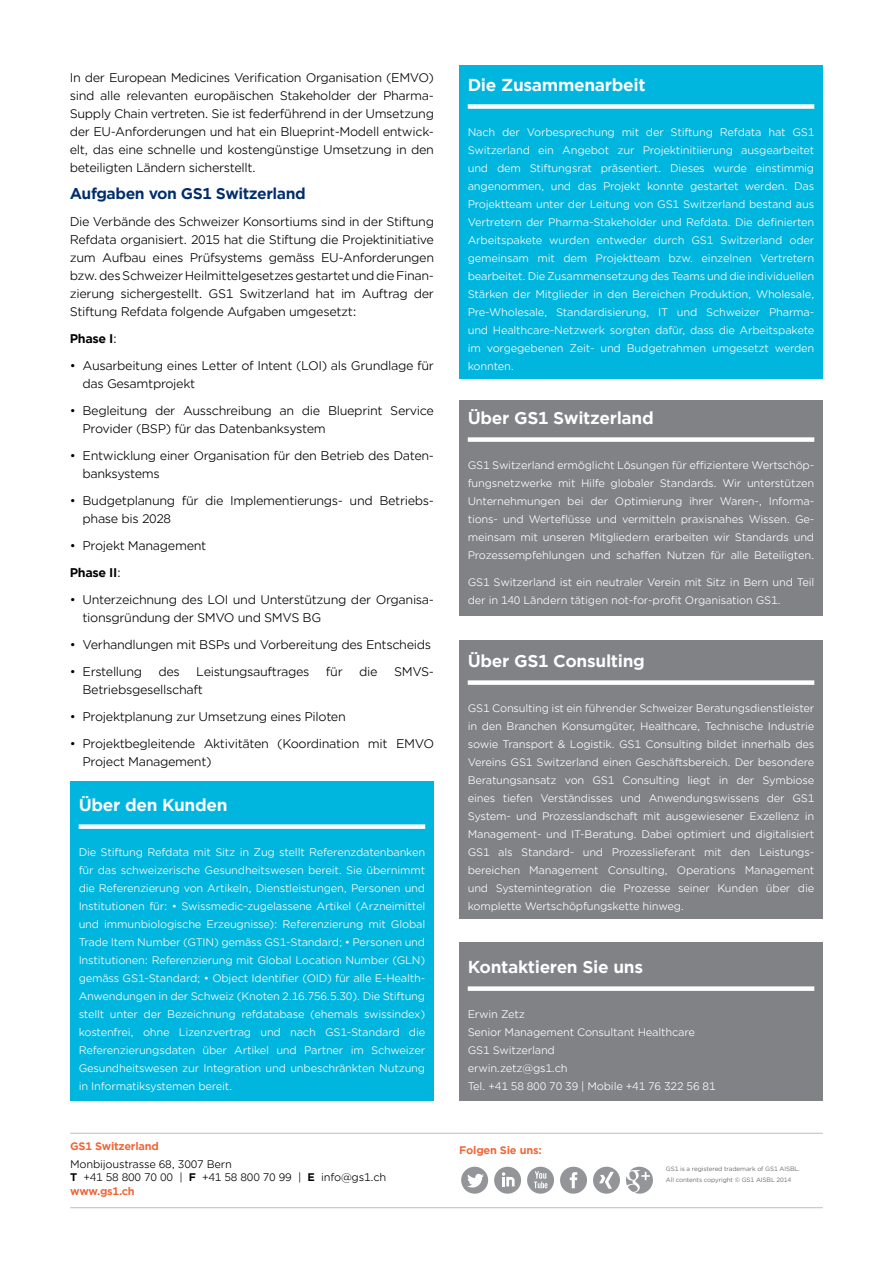
<style>
.page{position:relative;width:893px;height:1263px;background:#fff}
.page>*{position:absolute;margin:0;border:0;box-sizing:border-box;transform-origin:0 0}
.t1{font:700 16.5px "Gotham Office";letter-spacing:-.02em;color:#fff}
.t2{font:700 15px "Gotham Office";letter-spacing:-.03em;color:#002d6c}
.t3{font:12px/18px "Gotham Office";letter-spacing:-.03em;color:#000}
.t4{font:700 12px "Gotham Office";letter-spacing:-.03em;color:#000}
.t5{font:10.5px/18px "Gotham Office";letter-spacing:-.02em;color:#fff;text-align:justify}
.t6{font:10.5px/13.5px "Gotham Office";letter-spacing:-.02em;color:#000}
.t7{font:700 10.5px "Gotham Office";letter-spacing:-.02em;color:#f26334}
.t8{font:6px/10.5px "Gotham Office";letter-spacing:-.02em;color:#58595b}
.s1{font-weight:400}
.s2{font-weight:700}
.s3{font-weight:700;color:#f26334}
</style>
<div class="page">
<hr style="left:70px;top:1133px;width:753px;height:1px;background:#bcbec0">
<hr style="left:70px;top:1207px;width:753px;height:1px;background:#bcbec0">
<div style="left:461px;top:1167px;width:27px;height:26px;background:#939598;border-radius:50%"></div>
<svg style="left:467px;top:1174px;width:17px;height:13px"></svg>
<div style="left:494px;top:1167px;width:27px;height:26px;background:#939598;border-radius:50%"></div>
<svg style="left:502px;top:1172px;width:13px;height:14px"></svg>
<div style="left:527px;top:1167px;width:27px;height:26px;background:#939598;border-radius:50%"></div>
<svg style="left:534px;top:1171px;width:13px;height:17px"></svg>
<div style="left:560px;top:1167px;width:27px;height:26px;background:#939598;border-radius:50%"></div>
<svg style="left:570px;top:1172px;width:7px;height:16px"></svg>
<div style="left:593px;top:1167px;width:27px;height:26px;background:#939598;border-radius:50%"></div>
<svg style="left:599px;top:1172px;width:15px;height:17px"></svg>
<svg style="left:626px;top:1167px;width:27px;height:26px"></svg>
<div style="left:70px;top:781px;width:364px;height:319px;background:#00b6de"></div>
<div style="left:79px;top:824px;width:346px;height:5px;background:#fff"></div>
<div style="left:459px;top:942px;width:364px;height:158px;background:#808285"></div>
<div style="left:468px;top:986px;width:346px;height:5px;background:#fff"></div>
<div style="left:459px;top:65px;width:364px;height:313px;background:#00b6de"></div>
<div style="left:468px;top:104px;width:346px;height:5px;background:#fff"></div>
<div style="left:459px;top:401px;width:364px;height:215px;background:#808285"></div>
<div style="left:468px;top:437px;width:346px;height:5px;background:#fff"></div>
<div style="left:459px;top:640px;width:364px;height:278px;background:#808285"></div>
<div style="left:468px;top:680px;width:346px;height:5px;background:#fff"></div>
<p class="t3" style="left:70px;top:68px;width:366px;text-align:justify">In der European Medicines Verification Organisation (EMVO) sind alle relevanten europäischen Stakeholder der Pharma-Supply Chain vertreten. Sie ist federführend in der Umsetzung der EU-Anforderungen und hat ein Blueprint-Modell entwick&shy;elt, das eine schnelle und kostengünstige Umsetzung in den beteiligten Ländern sicherstellt.</p>
<h2 class="t2" style="left:70px;top:183px;width:237px">Aufgaben von GS1 Switzerland</h2>
<p class="t3" style="left:70px;top:212px;width:366px;text-align:justify">Die Verbände des Schweizer Konsortiums sind in der Stiftung Refdata organisiert. 2015 hat die Stiftung die Projektinitiative zum Aufbau eines Prüfsystems gemäss EU-Anforderungen bzw. des Schweizer Heilmittelgesetzes gestartet und die Finan&shy;zierung sichergestellt. GS1 Switzerland hat im Auftrag der Stiftung Refdata folgende Aufgaben umgesetzt:</p>
<p class="t4" style="left:70px;top:330px;width:49px">Phase I<span class="s1">:</span></p>
<p class="t3" style="left:83px;top:356px;width:353px;text-indent:-13px">• Ausarbeitung eines Letter of Intent (LOI) als Grundlage für das Gesamtprojekt</p>
<p class="t3" style="left:83px;top:401px;width:353px;text-indent:-13px">• Begleitung der Ausschreibung an die Blueprint Service<br>Provider (BSP) für das Datenbanksystem</p>
<p class="t3" style="left:83px;top:446px;width:353px;text-indent:-13px">• Entwicklung einer Organisation für den Betrieb des Daten&shy;banksystems</p>
<p class="t3" style="left:83px;top:491px;width:353px;text-indent:-13px">• Budgetplanung für die Implementierungs- und Betriebs&shy;phase bis 2028</p>
<p class="t3" style="left:70px;top:536px;width:138px">• Projekt Management</p>
<p class="t4" style="left:70px;top:564px;width:53px">Phase II<span class="s1">:</span></p>
<p class="t3" style="left:83px;top:590px;width:353px;text-indent:-13px">• Unterzeichnung des LOI und Unterstützung der Organisa&shy;tionsgründung der SMVO und SMVS BG</p>
<p class="t3" style="left:70px;top:635px;width:363px">• Verhandlungen mit BSPs und Vorbereitung des Entscheids</p>
<p class="t3" style="left:70px;top:662px;width:74px">• Erstellung</p>
<p class="t3" style="left:159px;top:662px;width:23px">des</p>
<p class="t3" style="left:196px;top:662px;width:115px">Leistungsauftrages</p>
<p class="t3" style="left:326px;top:662px;width:18px">für</p>
<p class="t3" style="left:359px;top:662px;width:20px">die</p>
<p class="t3" style="left:394px;top:662px;width:42px">SMVS-</p>
<p class="t3" style="left:83px;top:680px;width:122px">Betriebsgesellschaft</p>
<p class="t3" style="left:70px;top:707px;width:278px">• Projektplanung zur Umsetzung eines Piloten</p>
<p class="t3" style="left:83px;top:734px;width:353px;text-indent:-13px">• Projektbegleitende Aktivitäten (Koordination mit EMVO<br>Project Management)</p>
<h1 class="t1" style="left:79px;top:793px;width:150px">Über den Kunden</h1>
<p class="t5" style="left:79px;top:843px;width:348px">Die Stiftung Refdata mit Sitz in Zug stellt Referenzdatenbanken für das schweizerische Gesundheitswesen bereit. Sie übernimmt die Referenzierung von Artikeln, Dienstleistungen, Personen und Institutionen für: • Swissmedic-zugelassene Artikel (Arzneimittel und immunbiologische Erzeugnisse): Referenzierung mit Global Trade Item Number (GTIN) gemäss GS1-Standard; • Personen und Institutionen: Referenzierung mit Global Location Number (GLN) gemäss GS1-Standard; • Object Identifier (OID) für alle E-Health-Anwendungen in der Schweiz (Knoten 2.16.756.5.30). Die Stiftung stellt unter der Bezeichnung refdatabase (ehemals swissindex) kostenfrei, ohne Lizenzvertrag und nach GS1-Standard die Referenzierungsdaten über Artikel und Partner im Schweizer Gesundheitswesen zur Integration und unbeschränkten Nutzung in Informatiksystemen bereit.</p>
<p class="t7" style="left:70px;top:1139px;width:90px">GS1 Switzerland</p>
<p class="t6" style="left:70px;top:1157px;width:318px">Monbijoustrasse 68, 3007 Bern<br><span class="s2">T</span> +41 58 800 70 00 | <span class="s2">F</span> +41 58 800 70 99 | <span class="s2">E</span> info@gs1.ch <span class="s3">www.gs1.ch</span></p>
<h1 class="t1" style="left:468px;top:73px;width:179px">Die Zusammenarbeit</h1>
<p class="t5" style="left:468px;top:123px;width:348px">Nach der Vorbesprechung mit der Stiftung Refdata hat GS1<br>Switzerland ein Angebot zur Projektinitiierung ausgearbeitet und dem Stiftungsrat präsentiert. Dieses wurde einstimmig angenommen, und das Projekt konnte gestartet werden. Das Projektteam unter der Leitung von GS1 Switzerland bestand aus Vertretern der Pharma-Stakeholder und Refdata. Die definierten Arbeitspakete wurden entweder durch GS1 Switzerland oder gemeinsam mit dem Projektteam bzw. einzelnen Vertretern bearbeitet. Die Zusammensetzung des Teams und die individuellen Stärken der Mitglieder in den Bereichen Produktion, Wholesale, Pre-Wholesale, Standardisierung, IT und Schweizer Pharma&shy;und Healthcare-Netzwerk sorgten dafür, dass die Arbeitspakete im vorgegebenen Zeit- und Budgetrahmen umgesetzt werden konnten.</p>
<h1 class="t1" style="left:468px;top:406px;width:187px">Über GS1 Switzerland</h1>
<p class="t5" style="left:468px;top:456px;width:348px">GS1 Switzerland ermöglicht Lösungen für effizientere Wertschöp&shy;fungsnetzwerke mit Hilfe globaler Standards. Wir unterstützen Unternehmungen bei der Optimierung ihrer Waren-, Informa&shy;tions- und Werteflüsse und vermitteln praxisnahes Wissen. Ge&shy;meinsam mit unseren Mitgliedern erarbeiten wir Standards und Prozessempfehlungen und schaffen Nutzen für alle Beteiligten.</p>
<p class="t5" style="left:468px;top:573px;width:348px">GS1 Switzerland ist ein neutraler Verein mit Sitz in Bern und Teil der in 140 Ländern tätigen not-for-profit Organisation GS1.</p>
<h1 class="t1" style="left:468px;top:649px;width:179px">Über GS1 Consulting</h1>
<p class="t5" style="left:468px;top:699px;width:348px">GS1 Consulting ist ein führender Schweizer Beratungsdienstleister in den Branchen Konsumgüter, Healthcare, Technische Industrie sowie Transport &amp; Logistik. GS1 Consulting bildet innerhalb des Vereins GS1 Switzerland einen Geschäftsbereich. Der besondere Beratungsansatz von GS1 Consulting liegt in der Symbiose eines tiefen Verständisses und Anwendungswissens der GS1<br>System- und Prozesslandschaft mit ausgewiesener Exzellenz in Management- und IT-Beratung. Dabei optimiert und digitalisiert GS1 als Standard- und Prozesslieferant mit den Leistungs&shy;bereichen Management Consulting, Operations Management und Systemintegration die Prozesse seiner Kunden über die komplette Wertschöpfungskette hinweg.</p>
<h1 class="t1" style="left:468px;top:955px;width:177px">Kontaktieren Sie uns</h1>
<p class="t5" style="left:468px;top:1005px;width:249px;text-align:left">Erwin Zetz<br>Senior Management Consultant Healthcare<br>GS1 Switzerland<br>erwin.zetz@gs1.ch<br>Tel. +41 58 800 70 39 | Mobile +41 76 322 56 81</p>
<p class="t7" style="left:459px;top:1143px;width:84px">Folgen Sie uns:</p>
<p class="t8" style="left:666px;top:1164px;width:136px">GS1 is a registered trademark of GS1 AISBL.<br>All contents copyright © GS1 AISBL 2014</p>
</div>
